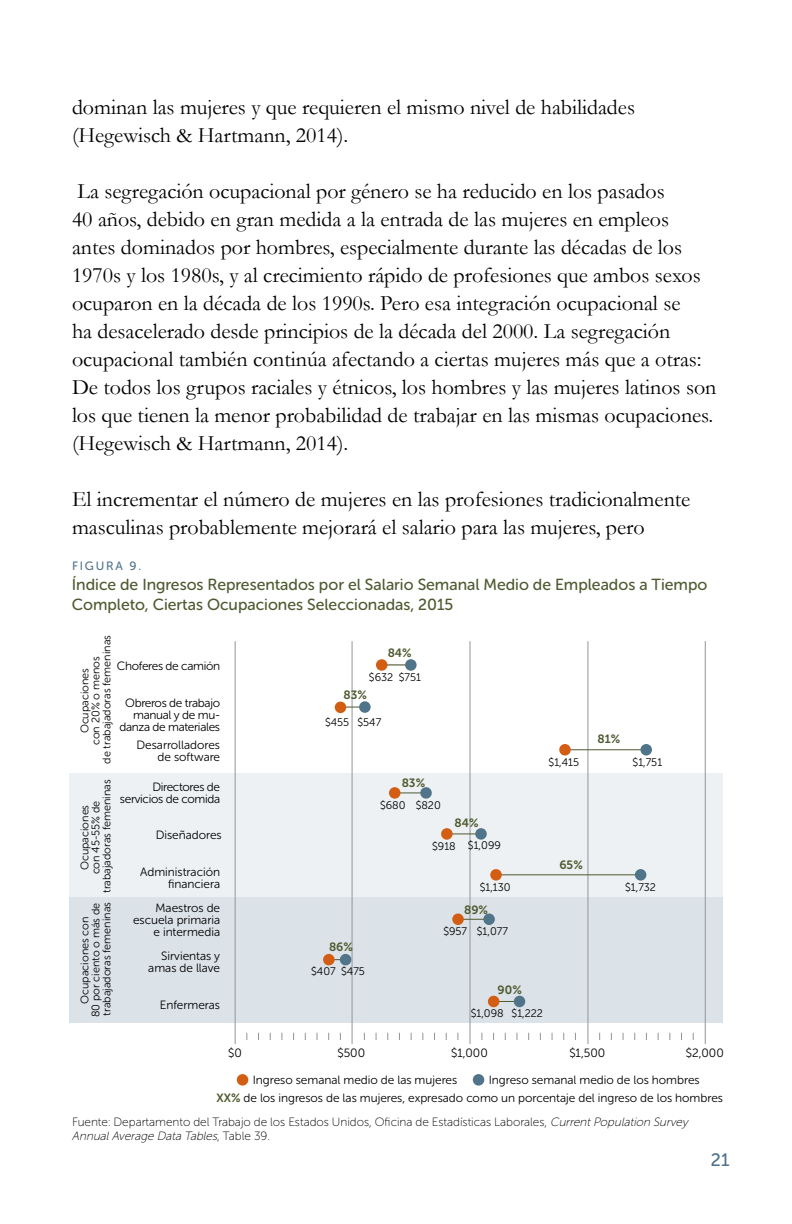
<style>
.page{position:relative;width:792px;height:1224px;background:#fff}
.page>*{position:absolute;margin:0;border:0;box-sizing:border-box;transform-origin:0 0}
.t1{font:22px/28px "Garamond";color:#000}
.t2{font:18px "Museo Sans Rounded 500";color:#50748a}
.t3{font:16px/20px "Museo Sans Rounded 500";color:#4e5a30}
.t4{font:12px/12px "Museo Sans Rounded 300";color:#000;text-align:right}
.t5{font:12px/14px "Museo Sans Rounded 100";color:#000}
.t6{font:12px/12px "Museo Sans Rounded 300";letter-spacing:-.025em;color:#000;text-align:right}
.t7{font:12px "Museo Sans Rounded 700";color:#4e5a30}
.t8{font:12px "Museo Sans Rounded 500";letter-spacing:.15em;color:#50748a}
.t9{font:11px/11px "Museo Sans Rounded 300";color:#000;text-align:center}
.s1{font-family:"Museo Sans Rounded 700";color:#4e5a30}
.s2{font-style:italic}
</style>
<div class="page">
<div style="left:70px;top:773px;width:653px;height:124px;background:#edf1f3"></div>
<div style="left:70px;top:897px;width:653px;height:126px;background:#dce3e8"></div>
<hr style="left:352px;top:641px;width:1px;height:403px;background:#939598">
<hr style="left:470px;top:641px;width:1px;height:403px;background:#939598">
<hr style="left:588px;top:641px;width:1px;height:403px;background:#939598">
<hr style="left:705px;top:641px;width:1px;height:403px;background:#939598">
<hr style="left:235px;top:641px;width:1px;height:403px;background:#939598">
<div style="left:237px;top:1074px;width:11px;height:12px;background:#d35e13;border-radius:50%"></div>
<div style="left:473px;top:1074px;width:11px;height:12px;background:#50748a;border-radius:50%"></div>
<svg style="left:387px;top:664px;width:18px;height:1px"></svg>
<svg style="left:346px;top:707px;width:13px;height:1px"></svg>
<hr style="left:564px;top:749px;width:82px;height:1px;background:#4e5a30">
<hr style="left:395px;top:792px;width:32px;height:1px;background:#4e5a30">
<hr style="left:447px;top:833px;width:34px;height:1px;background:#4e5a30">
<hr style="left:493px;top:874px;width:148px;height:1px;background:#4e5a30">
<svg style="left:464px;top:919px;width:19px;height:1px"></svg>
<svg style="left:499px;top:1001px;width:15px;height:1px"></svg>
<div style="left:376px;top:659px;width:11px;height:12px;background:#d35e13;border-radius:50%"></div>
<div style="left:335px;top:702px;width:11px;height:11px;background:#d35e13;border-radius:50%"></div>
<div style="left:559px;top:744px;width:12px;height:12px;background:#d35e13;border-radius:50%"></div>
<div style="left:389px;top:787px;width:12px;height:12px;background:#d35e13;border-radius:50%"></div>
<div style="left:441px;top:828px;width:12px;height:12px;background:#d35e13;border-radius:50%"></div>
<div style="left:490px;top:869px;width:12px;height:12px;background:#d35e13;border-radius:50%"></div>
<div style="left:452px;top:914px;width:12px;height:11px;background:#d35e13;border-radius:50%"></div>
<div style="left:323px;top:954px;width:12px;height:12px;background:#d35e13;border-radius:50%"></div>
<div style="left:488px;top:996px;width:11px;height:11px;background:#d35e13;border-radius:50%"></div>
<svg style="left:420px;top:787px;width:12px;height:12px"></svg>
<div style="left:475px;top:828px;width:12px;height:12px;background:#50748a;border-radius:50%"></div>
<div style="left:635px;top:869px;width:11px;height:12px;background:#50748a;border-radius:50%"></div>
<div style="left:483px;top:914px;width:12px;height:11px;background:#50748a;border-radius:50%"></div>
<svg style="left:329px;top:953px;width:23px;height:13px"></svg>
<div style="left:514px;top:996px;width:11px;height:11px;background:#50748a;border-radius:50%"></div>
<div style="left:405px;top:659px;width:12px;height:12px;background:#50748a;border-radius:50%"></div>
<div style="left:359px;top:701px;width:12px;height:12px;background:#50748a;border-radius:50%"></div>
<div style="left:640px;top:744px;width:12px;height:12px;background:#50748a;border-radius:50%"></div>
<p class="t1" style="left:72px;top:93px;width:565px">dominan las mujeres y que requieren el mismo nivel de habilidades (Hegewisch &amp; Hartmann, 2014).</p>
<p class="t1" style="left:72px;top:177px;width:646px">La segregación ocupacional por género se ha reducido en los pasados<br>40 años, debido en gran medida a la entrada de las mujeres en empleos antes dominados por hombres, especialmente durante las décadas de los 1970s y los 1980s, y al crecimiento rápido de profesiones que ambos sexos ocuparon en la década de los 1990s. Pero esa integración ocupacional se<br>ha desacelerado desde principios de la década del 2000. La segregación ocupacional también continúa afectando a ciertas mujeres más que a otras:<br>De todos los grupos raciales y étnicos, los hombres y las mujeres latinos son los que tienen la menor probabilidad de trabajar en las mismas ocupaciones. (Hegewisch &amp; Hartmann, 2014).</p>
<p class="t1" style="left:72px;top:485px;width:620px">El incrementar el número de mujeres en las profesiones tradicionalmente masculinas probablemente mejorará el salario para las mujeres, pero</p>
<p class="t8" style="left:72px;top:559px;width:71px">FIGURA 9.</p>
<p class="t3" style="left:72px;top:574px;width:637px">Índice de Ingresos Representados por el Salario Semanal Medio de Empleados a Tiempo<br>Completo, Ciertas Ocupaciones Seleccionadas, 2015</p>
<p class="t9" style="left:79px;top:764px;width:130px;rotate:-90deg">Ocupaciones<br>con 20% o menos<br>de trabajadoras femeninas</p>
<p class="t6" style="left:117px;top:660px;width:105px">Choferes de camión</p>
<p class="t6" style="left:119px;top:697px;width:102px">Obreros de trabajo manual y de mu&shy;danza de materiales</p>
<p class="t4" style="left:136px;top:739px;width:85px">Desarrolladores de software</p>
<p class="t9" style="left:79px;top:893px;width:115px;rotate:-90deg">Ocupaciones<br>con 45-55% de trabajadoras femeninas</p>
<p class="t6" style="left:120px;top:781px;width:102px">Directores de servicios de comida</p>
<p class="t4" style="left:156px;top:829px;width:68px">Diseñadores</p>
<p class="t4" style="left:140px;top:866px;width:82px">Administración financiera</p>
<p class="t9" style="left:79px;top:1017px;width:117px;rotate:-90deg">Ocupaciones con<br>80 por ciento o más de trabajadoras femeninas</p>
<p class="t4" style="left:133px;top:902px;width:89px">Maestros de escuela primaria e intermedia</p>
<p class="t4" style="left:148px;top:950px;width:73px">Sirvientas y amas de llave</p>
<p class="t4" style="left:160px;top:999px;width:62px">Enfermeras</p>
<p class="t7" style="left:388px;top:646px;width:26px">84%</p>
<p class="t9" style="left:369px;top:672px;width:26px">$632</p>
<p class="t9" style="left:399px;top:672px;width:24px">$751</p>
<p class="t7" style="left:343px;top:688px;width:25px">83%</p>
<p class="t9" style="left:325px;top:717px;width:26px">$455</p>
<p class="t9" style="left:357px;top:717px;width:25px">$547</p>
<p class="t7" style="left:402px;top:776px;width:25px">83%</p>
<p class="t9" style="left:380px;top:800px;width:27px">$680</p>
<p class="t9" style="left:416px;top:800px;width:27px">$820</p>
<p class="t7" style="left:455px;top:817px;width:26px">84%</p>
<p class="t9" style="left:432px;top:840px;width:25px">$918</p>
<p class="t9" style="left:468px;top:840px;width:34px">$1,099</p>
<p class="t9" style="left:480px;top:882px;width:33px">$1,130</p>
<p class="t7" style="left:464px;top:904px;width:25px">89%</p>
<p class="t9" style="left:443px;top:926px;width:25px">$957</p>
<p class="t9" style="left:477px;top:926px;width:33px">$1,077</p>
<p class="t7" style="left:329px;top:941px;width:25px">86%</p>
<p class="t9" style="left:311px;top:966px;width:26px">$407</p>
<p class="t9" style="left:341px;top:966px;width:25px">$475</p>
<p class="t7" style="left:498px;top:984px;width:26px">90%</p>
<p class="t9" style="left:549px;top:757px;width:32px">$1,415</p>
<p class="t7" style="left:559px;top:858px;width:25px">65%</p>
<p class="t9" style="left:471px;top:1008px;width:34px">$1,098</p>
<p class="t9" style="left:512px;top:1008px;width:33px">$1,222</p>
<p class="t7" style="left:598px;top:732px;width:24px">81%</p>
<p class="t9" style="left:633px;top:757px;width:31px">$1,751</p>
<p class="t9" style="left:625px;top:882px;width:32px">$1,732</p>
<p class="t4" style="left:337px;top:1047px;width:29px">$500</p>
<p class="t4" style="left:451px;top:1047px;width:38px">$1,000</p>
<p class="t4" style="left:569px;top:1047px;width:37px">$1,500</p>
<p class="t4" style="left:228px;top:1047px;width:15px">$0</p>
<p class="t4" style="left:686px;top:1047px;width:39px">$2,000</p>
<p class="t4" style="left:253px;top:1074px;width:206px">Ingreso semanal medio de las mujeres</p>
<p class="t4" style="left:216px;top:1071px;width:508px;line-height:18px;text-align:left;text-indent:272px">Ingreso semanal medio de los hombres<br><span class="s1">XX%</span> de los ingresos de las mujeres, expresado como un porcentaje del ingreso de los hombres</p>
<p class="t5" style="left:72px;top:1115px;width:617px">Fuente: Departamento del Trabajo de los Estados Unidos, Oficina de Estadísticas Laborales, <span class="s2">CurrentPopulation Survey<br>AnnualAverage Data Tables</span>, Ta b l e 3 9 .</p>
<p class="t2" style="left:711px;top:1149px;width:20px">21</p>
</div>
